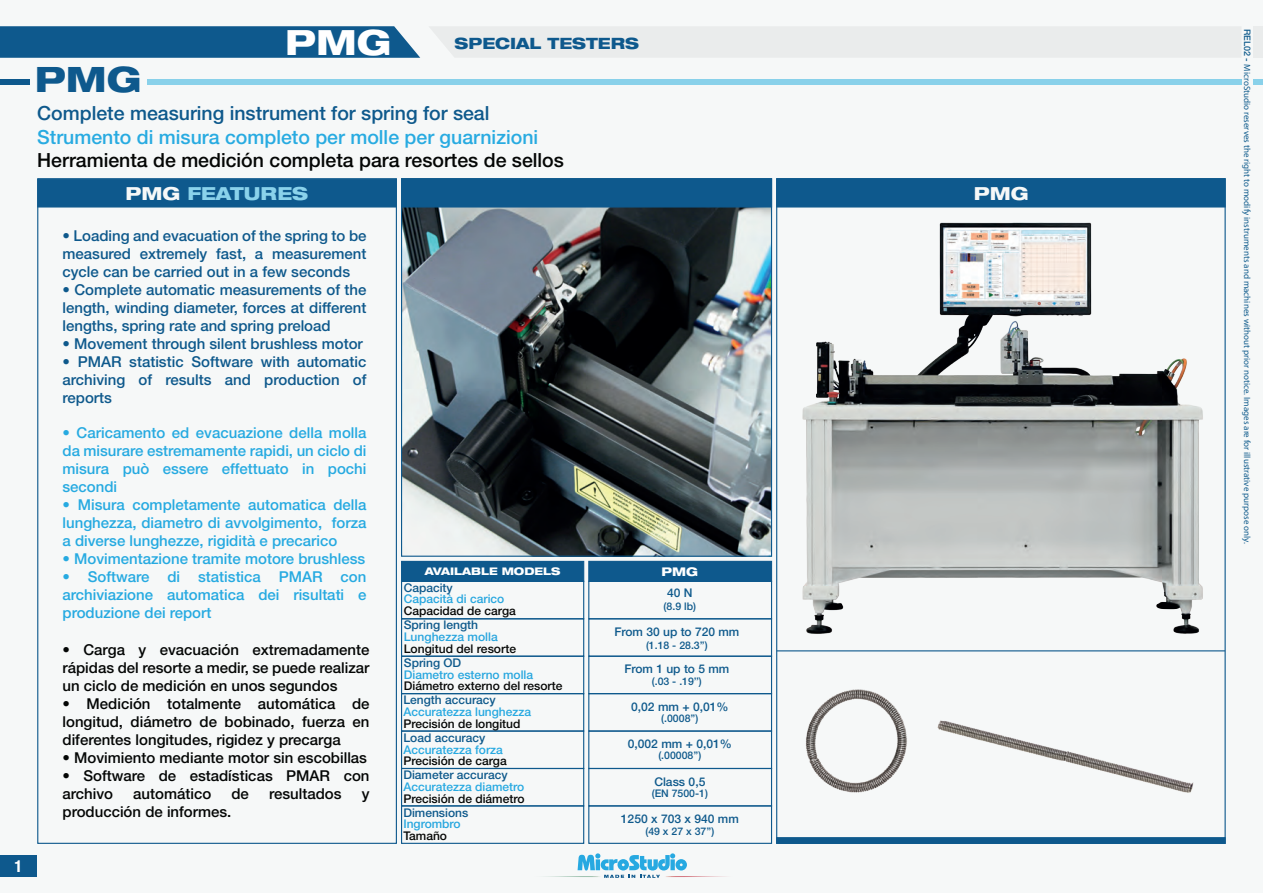
<style>
.page{position:relative;width:1263px;height:893px;background:#f6f8f8}
.page>*{position:absolute;margin:0;border:0;box-sizing:border-box;transform-origin:0 0}
.t1{font:800 expanded 35.1px "Helvetica Neue LT Std";color:#0e598d}
.t2{font:800 expanded 34.8px "Helvetica Neue LT Std";color:#fff}
.t3{font:500 19.5px "Helvetica Neue LT Std";color:#040605}
.t4{font:500 19.5px "Helvetica Neue LT Std";color:#28abe1}
.t5{font:500 19.5px "Helvetica Neue LT Std";color:#0e598c}
.t6{font:800 expanded 18px "Helvetica Neue LT Std";color:#8ad2eb}
.t7{font:800 expanded 18px "Helvetica Neue LT Std";color:#f6f8f8}
.t8{font:700 condensed 16.5px "Helvetica Neue";color:#fff}
.t9{font:800 expanded 15.6px "Helvetica Neue LT Std";color:#0e598d}
.t10{font:500 15px/18px "Helvetica Neue LT Std";color:#26aae1;text-align:justify}
.t11{font:500 15px/18px "Helvetica Neue LT Std";color:#0e598c;text-align:justify}
.t12{font:500 15px/18px "Helvetica Neue LT Std";color:#040605;text-align:justify}
.t13{font:500 12px "Helvetica Neue LT Std";color:#0f5a8c}
.t14{font:500 12px "Helvetica Neue LT Std";color:#27a9e1}
.t15{font:500 12px "Helvetica Neue LT Std";color:#050706}
.t16{font:500 12px "Helvetica Neue LT Std";color:#060706}
.t17{font:500 12px "Helvetica Neue LT Std";color:#28a7df}
.t18{font:500 12px "Helvetica Neue LT Std";color:#060807}
.t19{font:500 12px "Helvetica Neue LT Std";color:#28a5de}
.t20{font:800 expanded 12px "Helvetica Neue LT Std";color:#fff}
.t21{font:500 10.5px "Helvetica Neue LT Std";color:#0f5a8c}
.t22{font:800 expanded 10.5px "Helvetica Neue LT Std";color:#fff}
.t23{font:9px "Myriad Pro";color:#0f5b8c}
.s1{color:#f6f8f8}
.s2{font-family:"Helvetica Neue LT Std";font-weight:500}
</style>
<div class="page">
<svg style="left:545px;top:853px;width:181px;height:25px"></svg>
<svg style="left:0;top:26px;width:420px;height:32px;background:#175f91"></svg>
<svg style="left:0;top:79px;width:29px;height:5px"></svg>
<div style="left:0;top:855px;width:37px;height:22px;background:#0e598d"></div>
<div style="left:430px;top:27px;width:811px;height:30px;background:#eaecec"></div>
<div style="left:1253px;top:26px;width:10px;height:32px;background:#eaecec"></div>
<svg style="left:1253px;top:79px;width:10px;height:5px"></svg>
<div style="left:147px;top:79px;width:1094px;height:5px;background:#89d1ea"></div>
<img style="left:403px;top:208px;width:367px;height:347px">
<div style="left:588px;top:561px;width:184px;height:21px;background:#0e598d"></div>
<div style="left:37px;top:179px;width:360px;height:29px;background:#0e598d;border:1px solid #0e598d"></div>
<div style="left:401px;top:561px;width:183px;height:21px;background:#0e598d"></div>
<div style="left:401px;top:581px;width:183px;height:38px;border:1px solid #0e598d"></div>
<div style="left:401px;top:618px;width:183px;height:39px;border:1px solid #0e598d"></div>
<div style="left:401px;top:656px;width:183px;height:38px;border:1px solid #0e598d"></div>
<div style="left:588px;top:581px;width:184px;height:38px;border:1px solid #0e598d"></div>
<div style="left:588px;top:618px;width:184px;height:39px;border:1px solid #0e598d"></div>
<div style="left:588px;top:656px;width:184px;height:38px;border:1px solid #0e598d"></div>
<div style="left:401px;top:693px;width:183px;height:39px;border:1px solid #0e598d"></div>
<div style="left:588px;top:693px;width:184px;height:39px;border:1px solid #0e598d"></div>
<div style="left:401px;top:730px;width:183px;height:39px;border:1px solid #0e598d"></div>
<div style="left:588px;top:730px;width:184px;height:39px;border:1px solid #0e598d"></div>
<div style="left:776px;top:178px;width:450px;height:30px;background:#0e598d;border:1px solid #0e598d"></div>
<div style="left:401px;top:178px;width:371px;height:30px;background:#0e598d;border:1px solid #0e598d"></div>
<div style="left:776px;top:837px;width:450px;height:7px;background:#0e598d;border:1px solid #0e598d"></div>
<div style="left:401px;top:178px;width:371px;height:379px;border:1px solid #0e598d"></div>
<div style="left:401px;top:768px;width:183px;height:38px;border:1px solid #0e598d"></div>
<div style="left:588px;top:768px;width:184px;height:38px;border:1px solid #0e598d"></div>
<div style="left:401px;top:805px;width:183px;height:39px;border:1px solid #0e598d"></div>
<div style="left:588px;top:805px;width:184px;height:39px;border:1px solid #0e598d"></div>
<img style="left:802px;top:222px;width:401px;height:412px">
<hr style="left:777px;top:650px;width:448px;height:1px;background:#0e598d">
<img style="left:937px;top:720px;width:257px;height:73px">
<img style="left:805px;top:689px;width:102px;height:104px">
<p class="t8" style="left:15px;top:856px;width:9px">1</p>
<h1 class="t1" style="left:35px;top:57px;width:109px">PMG</h1>
<h2 class="t2" style="left:285px;top:20px;width:108px">PMG</h2>
<p class="t9" style="left:455px;top:33px;width:186px">SPECIAL TESTERS</p>
<h3 class="t5" style="left:37px;top:102px;width:454px">Complete measuring instrument for spring for seal</h3>
<h3 class="t4" style="left:37px;top:125px;width:502px">Strumento di misura completo per molle per guarnizioni</h3>
<h3 class="t3" style="left:37px;top:149px;width:528px">Herramienta de medición completa para resortes de sellos</h3>
<p class="t6" style="left:126px;top:182px;width:184px"><span class="s1">PMG</span> FEATURES</p>
<p class="t11" style="left:63px;top:226px;width:305px">• Loading and evacuation of the spring to be measured extremely fast, a measurement cycle can be carried out in a few seconds</p>
<p class="t11" style="left:63px;top:280px;width:305px">• Complete automatic measurements of the length, winding diameter, forces at different lengths, spring rate and spring preload</p>
<p class="t11" style="left:63px;top:334px;width:302px">• Movement through silent brushless motor</p>
<p class="t11" style="left:63px;top:352px;width:305px">• PMAR statistic Software with automatic archiving of results and production of reports</p>
<p class="t10" style="left:63px;top:424px;width:305px">• Caricamento ed evacuazione della molla da misurare estremamente rapidi, un ciclo di misura può essere effettuato in pochi secondi</p>
<p class="t10" style="left:63px;top:496px;width:305px">• Misura completamente automatica della lunghezza, diametro di avvolgimento, forza a diverse lunghezze, rigidità e precarico</p>
<p class="t10" style="left:63px;top:550px;width:304px">• Movimentazione tramite motore brushless</p>
<p class="t10" style="left:63px;top:568px;width:305px">• Software di statistica PMAR con archiviazione automatica dei risultati e produzione dei report</p>
<p class="t12" style="left:63px;top:640px;width:308px">• Carga y evacuación extremadamente rápidas del resorte a medir, se puede realizar un ciclo de medición en unos segundos</p>
<p class="t12" style="left:63px;top:694px;width:308px">• Medición totalmente automática de longitud, diámetro de bobinado, fuerza en diferentes longitudes, rigidez y precarga</p>
<p class="t12" style="left:63px;top:748px;width:306px">• Movimiento mediante motor sin escobillas</p>
<p class="t12" style="left:63px;top:766px;width:308px">• Software de estadísticas PMAR con archivo</p>
<p class="t12" style="left:133px;top:784px;width:80px">automático</p>
<p class="t12" style="left:231px;top:784px;width:19px">de</p>
<p class="t12" style="left:269px;top:784px;width:74px">resultados</p>
<p class="t12" style="left:362px;top:784px;width:9px">y</p>
<p class="t12" style="left:63px;top:802px;width:170px">producción de informes.</p>
<p class="t22" style="left:425px;top:565px;width:137px">AVAILABLE MODELS</p>
<p class="t20" style="left:661px;top:564px;width:38px">PMG</p>
<p class="t13" style="left:404px;top:580px;width:51px">Capacity</p>
<p class="t17" style="left:404px;top:592px;width:102px">Capacità di carico</p>
<p class="t16" style="left:404px;top:604px;width:114px">Capacidad de carga</p>
<p class="t13" style="left:404px;top:618px;width:76px">Spring length</p>
<p class="t19" style="left:404px;top:630px;width:96px">Lunghezza molla</p>
<p class="t18" style="left:404px;top:641px;width:114px">Longitud del resorte</p>
<p class="t13" style="left:404px;top:655px;width:59px">Spring OD</p>
<p class="t17" style="left:404px;top:667px;width:131px">Diametro esterno molla</p>
<p class="t16" style="left:404px;top:679px;width:160px">Diámetro externo del resorte</p>
<p class="t13" style="left:403px;top:693px;width:94px">Length accuracy</p>
<p class="t14" style="left:403px;top:705px;width:129px">Accuratezza lunghezza</p>
<p class="t15" style="left:403px;top:716px;width:119px">Precisión de longitud</p>
<p class="t13" style="left:403px;top:730px;width:84px">Load accuracy</p>
<p class="t14" style="left:403px;top:742px;width:101px">Accuratezza forza</p>
<p class="t15" style="left:403px;top:754px;width:105px">Precisión de carga</p>
<p class="t13" style="left:403px;top:768px;width:106px">Diameter accuracy</p>
<p class="t14" style="left:403px;top:780px;width:122px">Accuratezza diametro</p>
<p class="t15" style="left:403px;top:791px;width:123px">Precisión de diámetro</p>
<p class="t13" style="left:403px;top:805px;width:66px">Dimensions</p>
<p class="t17" style="left:403px;top:817px;width:59px">Ingrombro</p>
<p class="t16" style="left:403px;top:829px;width:45px">Tamaño</p>
<p class="t13" style="left:667px;top:586px;width:27px">40 N</p>
<p class="t21" style="left:664px;top:600px;width:34px">(8.9 lb)</p>
<p class="t13" style="left:614px;top:625px;width:126px">From 30 up to 720 mm</p>
<p class="t21" style="left:646px;top:639px;width:63px">(1.18 - 28.3’’)</p>
<p class="t13" style="left:624px;top:661px;width:106px">From 1 up to 5 mm</p>
<p class="t21" style="left:652px;top:675px;width:51px">(.03 - .19’’)</p>
<p class="t13" style="left:631px;top:699px;width:99px">0,02 mm + 0,01%</p>
<p class="t21" style="left:661px;top:712px;width:39px">(.0008’’)</p>
<p class="t13" style="left:628px;top:736px;width:106px">0,002 mm + 0,01%</p>
<p class="t21" style="left:658px;top:749px;width:44px">(.00008’’)</p>
<p class="t13" style="left:654px;top:774px;width:53px">Class 0,5</p>
<p class="t21" style="left:652px;top:787px;width:58px">(EN 7500-1)</p>
<p class="t13" style="left:621px;top:812px;width:119px">1250 x 703 x 940 mm</p>
<p class="t21" style="left:645px;top:825px;width:70px">(49 x 27 x 37’’)</p>
<p class="t7" style="left:974px;top:182px;width:57px">PMG</p>
<p class="t23" style="left:1253px;top:29px;width:517px;rotate:90deg"><span class="s2">REL02 -</span> MicroStudio reserves the right to modify instruments and machines without prior notice. Images are for illustrative purpose only.</p>
</div>
